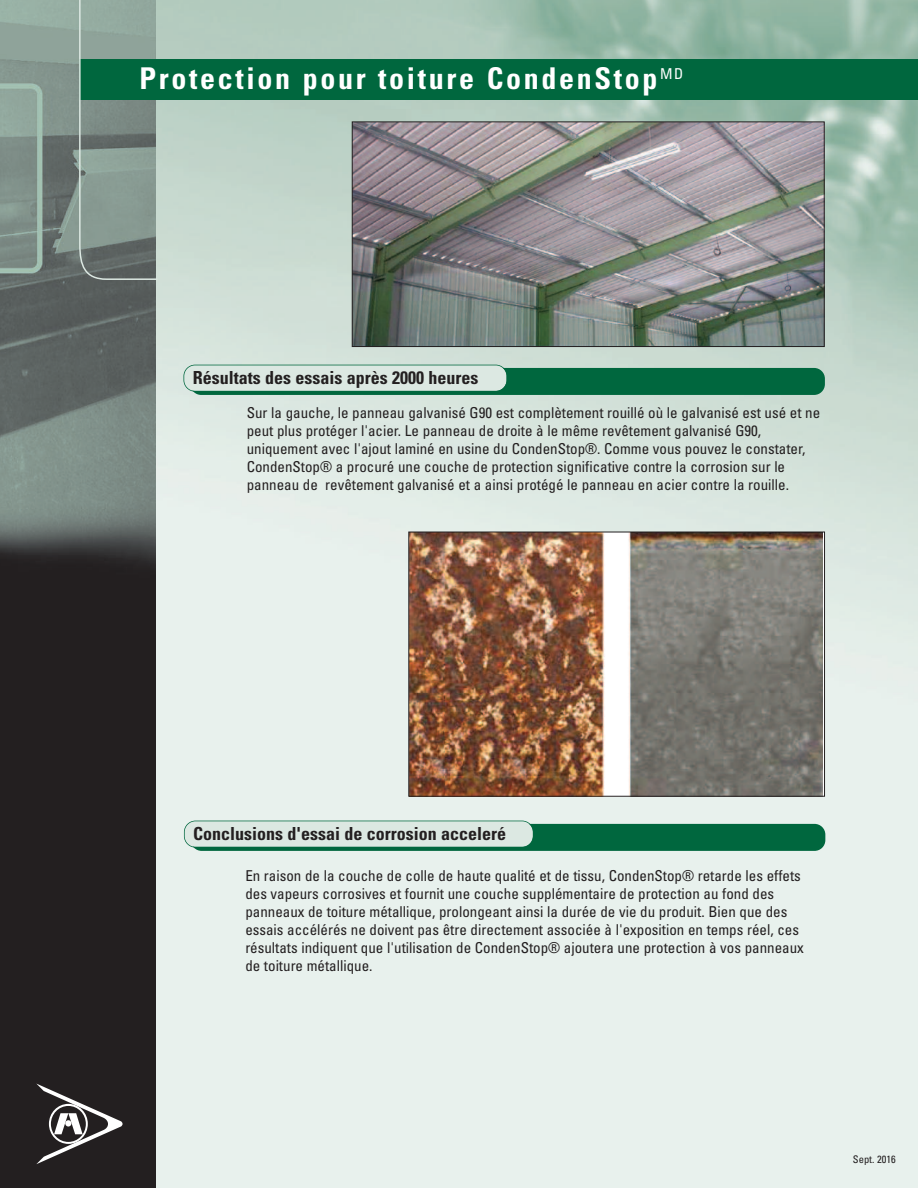
<style>
.page{position:relative;width:918px;height:1188px;background:#fff}
.page>*{position:absolute;margin:0;border:0;box-sizing:border-box;transform-origin:0 0}
.t1{font:700 condensed 30px "Univers";letter-spacing:.09em;color:#fff}
.t2{font:700 condensed 18px "Univers";color:#231f20}
.t3{font:condensed 15px/18px "Univers";color:#231f20}
.t4{font:condensed 10.5px "Univers";color:#231f20}
</style>
<div class="page">
<img style="left:156px;top:0;width:762px;height:1188px">
<img style="left:0;top:0;width:156px;height:1188px">
<div style="left:79px;top:59px;width:839px;height:40px;background:#00673e"></div>
<svg style="left:78px;top:0;width:81px;height:281px"></svg>
<svg style="left:36px;top:1084px;width:87px;height:80px"></svg>
<div style="left:65px;top:1120px;width:6px;height:7px;background:#fff;border-radius:50%"></div>
<img style="left:354px;top:124px;width:469px;height:221px">
<div style="left:352px;top:122px;width:473px;height:225px;border:1px solid #231f20"></div>
<img style="left:410px;top:534px;width:413px;height:261px">
<div style="left:408px;top:532px;width:417px;height:265px;border:1px solid #231f20"></div>
<div style="left:190px;top:368px;width:635px;height:27px;background:#00673e;border-radius:11px"></div>
<div style="left:191px;top:824px;width:634px;height:27px;background:#00673e;border-radius:11px"></div>
<div style="left:184px;top:365px;width:323px;height:26px;background:#dce8e2;border-radius:11px"></div>
<div style="left:183px;top:365px;width:324px;height:27px;border:2px solid #00673e;border-radius:12px"></div>
<div style="left:185px;top:821px;width:348px;height:26px;background:#dce8e2;border-radius:11px"></div>
<div style="left:184px;top:821px;width:350px;height:27px;border:2px solid #00673e;border-radius:12px"></div>
<h1 class="t1" style="left:139px;top:68px;width:545px">Protection pour toiture CondenStop<sup>MD</sup></h1>
<p class="t2" style="left:193px;top:371px;width:287px">Résultats des essais après 2000 heures</p>
<p class="t3" style="left:247px;top:405px;width:575px">Sur la gauche, le panneau galvanisé G90 est complètement rouillé où le galvanisé est usé et ne peut plus protéger l'acier. Le panneau de droite à le même revêtement galvanisé G90, uniquement avec l'ajout laminé en usine du CondenStop®. Comme vous pouvez le constater, CondenStop® a procuré une couche de protection significative contre la corrosion sur le panneau de revêtement galvanisé et a ainsi protégé le panneau en acier contre la rouille.</p>
<p class="t2" style="left:193px;top:827px;width:315px">Conclusions d'essai de corrosion acceleré</p>
<p class="t3" style="left:245px;top:868px;width:560px">En raison de la couche de colle de haute qualité et de tissu, CondenStop® retarde les effets des vapeurs corrosives et fournit une couche supplémentaire de protection au fond des panneaux de toiture métallique, prolongeant ainsi la durée de vie du produit. Bien que des essais accélérés ne doivent pas être directement associée à l'exposition en temps réel, ces résultats indiquent que l'utilisation de CondenStop® ajoutera une protection à vos panneaux de toiture métallique.</p>
<p class="t4" style="left:853px;top:1156px;width:44px">Sept. 2016</p>
</div>
